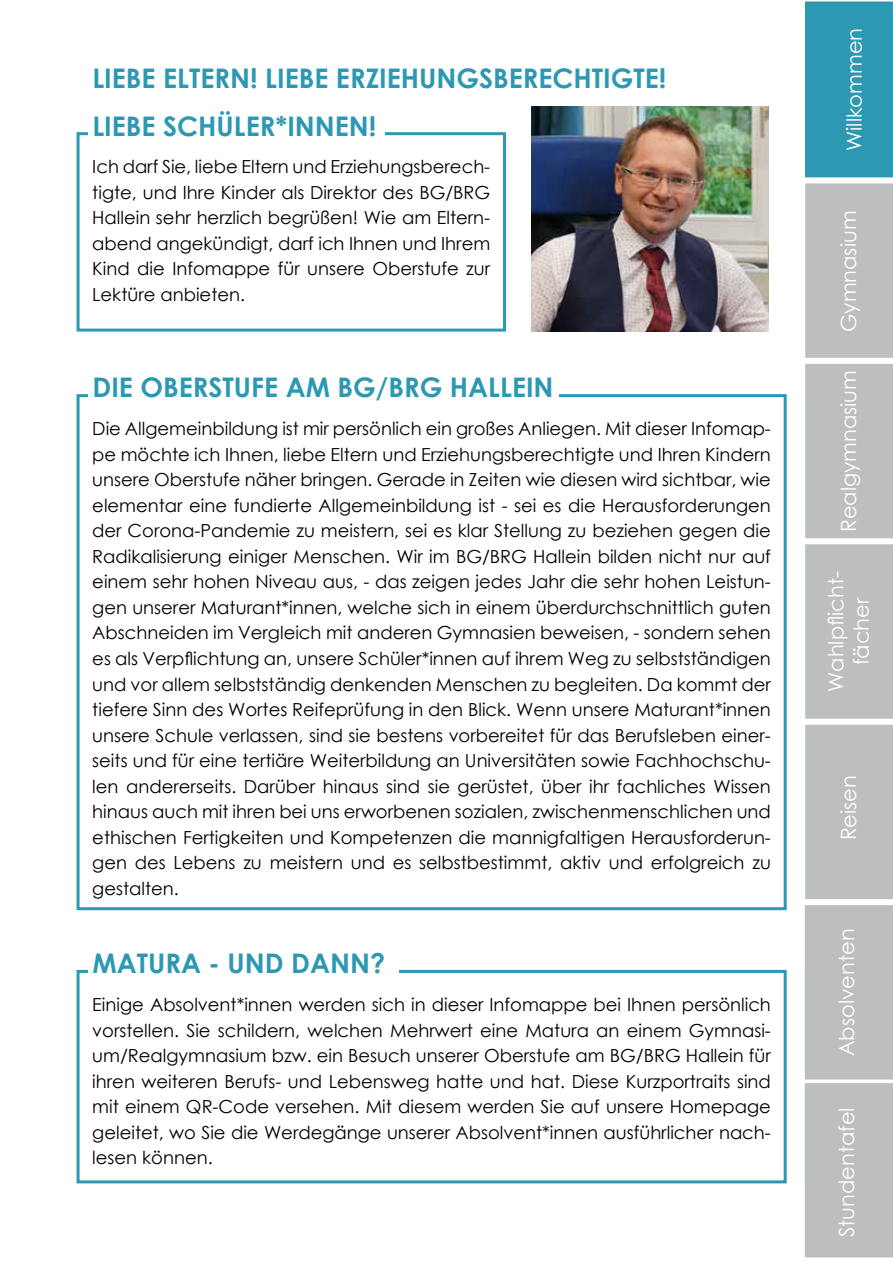
<style>
.page{position:relative;width:893px;height:1263px;background:#fff}
.page>*{position:absolute;margin:0;border:0;box-sizing:border-box;transform-origin:0 0}
.t1{font:700 27px/47.4px "Century Gothic";color:#2d98b2}
.t2{font:21px/25.2px "Century Gothic";color:#fff;text-align:center}
.t3{font:18px/25.5px "Century Gothic";color:#000;text-align:justify}
</style>
<div class="page">
<svg style="left:804px;top:1px;width:89px;height:1257px;background:#aabbc0"></svg>
<div style="left:77px;top:394px;width:710px;height:516px;border:3px solid #2d98b2"></div>
<div style="left:88px;top:368px;width:470px;height:38px;background:#fff"></div>
<div style="left:77px;top:970px;width:710px;height:213px;border:3px solid #2d98b2"></div>
<div style="left:88px;top:944px;width:311px;height:37px;background:#fff"></div>
<img style="left:531px;top:106px;width:237px;height:226px">
<div style="left:77px;top:132px;width:429px;height:200px;border:3px solid #2d98b2"></div>
<div style="left:88px;top:108px;width:297px;height:34px;background:#fff"></div>
<h1 class="t1" style="left:92px;top:53px;width:576px">LIEBE ELTERN! LIEBE ERZIEHUNGSBERECHTIGTE!<br>LIEBE SCHÜLER*INNEN!</h1>
<p class="t3" style="left:92px;top:154px;width:399px">Ich darf Sie, liebe Eltern und Erziehungsberech&shy;tigte, und Ihre Kinder als Direktor des BG/BRG Hallein sehr herzlich begrüßen! Wie am Eltern&shy;abend angekündigt, darf ich Ihnen und Ihrem Kind die Infomappe für unsere Oberstufe zur Lektüre anbieten.</p>
<h1 class="t1" style="left:92px;top:362px;width:463px">DIE OBERSTUFE AM BG/BRG HALLEIN</h1>
<p class="t3" style="left:92px;top:416px;width:680px">Die Allgemeinbildung ist mir persönlich ein großes Anliegen. Mit dieser Infomap&shy;pe möchte ich Ihnen, liebe Eltern und Erziehungsberechtigte und Ihren Kindern unsere Oberstufe näher bringen. Gerade in Zeiten wie diesen wird sichtbar, wie elementar eine fundierte Allgemeinbildung ist - sei es die Herausforderungen der Corona-Pandemie zu meistern, sei es klar Stellung zu beziehen gegen die Radikalisierung einiger Menschen. Wir im BG/BRG Hallein bilden nicht nur auf einem sehr hohen Niveau aus, - das zeigen jedes Jahr die sehr hohen Leistun&shy;gen unserer Maturant*innen, welche sich in einem überdurchschnittlich guten Abschneiden im Vergleich mit anderen Gymnasien beweisen, - sondern sehen es als Verpflichtung an, unsere Schüler*innen auf ihrem Weg zu selbstständigen und vor allem selbstständig denkenden Menschen zu begleiten. Da kommt der tiefere Sinn des Wortes Reifeprüfung in den Blick. Wenn unsere Maturant*innen unsere Schule verlassen, sind sie bestens vorbereitet für das Berufsleben einer&shy;seits und für eine tertiäre Weiterbildung an Universitäten sowie Fachhochschu&shy;len andererseits. Darüber hinaus sind sie gerüstet, über ihr fachliches Wissen hinaus auch mit ihren bei uns erworbenen sozialen, zwischenmenschlichen und ethischen Fertigkeiten und Kompetenzen die mannigfaltigen Herausforderun&shy;gen des Lebens zu meistern und es selbstbestimmt, aktiv und erfolgreich zu gestalten.</p>
<h1 class="t1" style="left:92px;top:938px;width:294px">MATURA - UND DANN?</h1>
<p class="t3" style="left:92px;top:992px;width:680px">Einige Absolvent*innen werden sich in dieser Infomappe bei Ihnen persönlich vorstellen. Sie schildern, welchen Mehrwert eine Matura an einem Gymnasi&shy;um/Realgymnasium bzw. ein Besuch unserer Oberstufe am BG/BRG Hallein für ihren weiteren Berufs- und Lebensweg hatte und hat. Diese Kurzportraits sind mit einem QR-Code versehen. Mit diesem werden Sie auf unsere Homepage geleitet, wo Sie die Werdegänge unserer Absolvent*innen ausführlicher nach&shy;lesen können.</p>
<p class="t2" style="left:841px;top:151px;width:124px;rotate:-90deg">Willkommen</p>
<p class="t2" style="left:836px;top:152px;width:124px;rotate:-90deg">Willkommen</p>
<p class="t2" style="left:836px;top:332px;width:123px;rotate:-90deg">Gymnasium</p>
<p class="t2" style="left:836px;top:532px;width:163px;rotate:-90deg">Realgymnasium</p>
<p class="t2" style="left:823px;top:692px;width:122px;rotate:-90deg">Wahlpflicht&shy;fächer</p>
<p class="t2" style="left:836px;top:840px;width:67px;rotate:-90deg">Reisen</p>
<p class="t2" style="left:834px;top:1056px;width:129px;rotate:-90deg">Absolventen</p>
<p class="t2" style="left:834px;top:1237px;width:131px;rotate:-90deg">Stundentafel</p>
</div>
